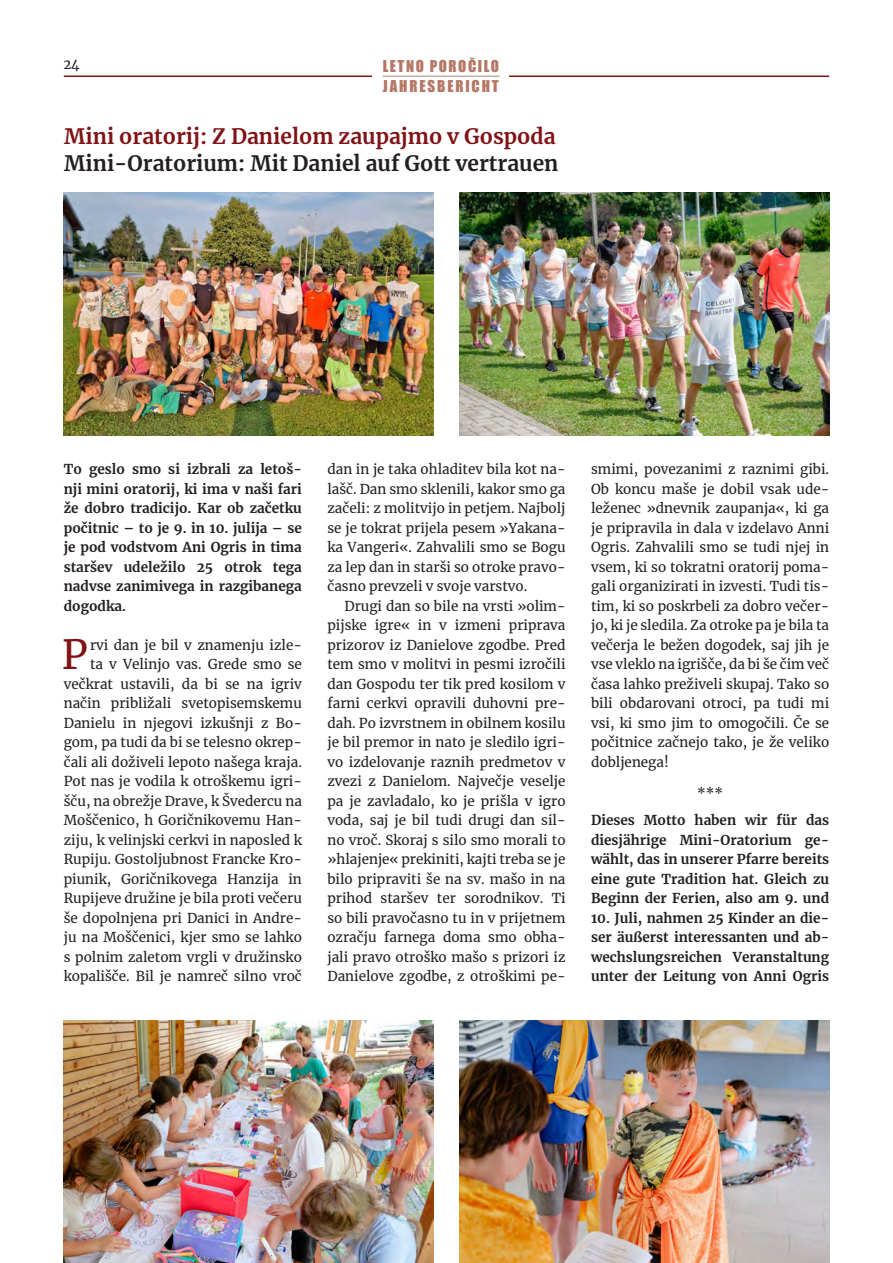
<style>
.page{position:relative;width:893px;height:1263px;background:#fff}
.page>*{position:absolute;margin:0;border:0;box-sizing:border-box;transform-origin:0 0}
._0-DropCap-Red{font:39.75px "Merriweather";color:#7f1316}
._0-Title{font:700 21px "Merriweather";color:#231f20}
._0-Title-2{font:700 21px "Merriweather";color:#7f1316}
.t1{font:15px/19.5px "Impact";letter-spacing:.125em;color:#b47866}
._0-BodyText-SL{font:13.5px/19.5px "Merriweather";color:#231f20;text-align:justify}
._0-DropCap-Red-2{font:13.5px/19.5px "Merriweather";color:#231f20;text-align:right}
._0-IntroText-DE{font:700 13.5px/19.5px "Merriweather";color:#231f20;text-align:justify}
._0-IntroText-SL{font:700 13.5px/19.5px "Merriweather";color:#231f20;text-align:justify}
._0-Divider{font:13.5px "Merriweather";color:#231f20}
</style>
<div class="page">
<hr style="left:64px;top:76px;width:765px;height:1px;background:#7f1316">
<div style="left:373px;top:56px;width:136px;height:41px;background:#fff"></div>
<hr style="left:382px;top:76px;width:118px;height:1px;background:#bbb3a0">
<img style="left:459px;top:1020px;width:370px;height:243px">
<img style="left:64px;top:1020px;width:370px;height:243px">
<img style="left:64px;top:192px;width:370px;height:243px">
<img style="left:459px;top:192px;width:370px;height:243px">
<p class="_0-BodyText-SL" style="left:63px;top:54px;width:18px">24</p>
<p class="t1" style="left:383px;top:56px;width:118px">LETNO POROČILO<br>JAHRESBERICHT</p>
<p class="_0-Title-2" style="left:64px;top:122px;width:493px">Mini oratorij: Z Danielom zaupajmo v Gospoda</p>
<p class="_0-Title" style="left:64px;top:149px;width:496px">Mini-Oratorium: Mit Daniel auf Gott vertrauen</p>
<p class="_0-IntroText-SL" style="left:64px;top:459px;width:240px">To geslo smo si izbrali za letoš&shy;nji mini oratorij, ki ima v naši fari že dobro tradicijo. Kar ob začetku počitnic – to je 9. in 10. julija – se je pod vodstvom Ani Ogris in tima staršev udeležilo 25 otrok tega nadvse zanimivega in razgibanega dogodka.</p>
<p class="_0-DropCap-Red" style="left:62px;top:627px;width:27px">P</p>
<p class="_0-DropCap-Red-2" style="left:64px;top:635px;width:240px">rvi dan je bil v znamenju izle-<br>ta v Velinjo vas. Grede smo se večkrat ustavili, da bi se na igriv način približali svetopisemskemu Danielu in njegovi izkušnji z Bo&shy;gom, pa tudi da bi se telesno okrep&shy;čali ali doživeli lepoto našega kraja.<br>Pot nas je vodila k otroškemu igri&shy;šču, na obrežje Drave, k Švedercu na Moščenico, h Goričnikovemu Han&shy;ziju, k velinjski cerkvi in naposled k Rupiju. Gostoljubnost Francke Kro&shy;piunik, Goričnikovega Hanzija in Rupijeve družine je bila proti večeru še dopolnjena pri Danici in Andre&shy;ju na Moščenici, kjer smo se lahko s polnim zaletom vrgli v družinsko kopališče. Bil je namreč silno vroč</p>
<p class="_0-DropCap-Red-2" style="left:327px;top:459px;width:240px;text-align:justify">dan in je taka ohladitev bila kot na&shy;lašč. Dan smo sklenili, kakor smo ga začeli: z molitvijo in petjem. Najbolj se je tokrat prijela pesem »Yakana&shy;ka Vangeri«. Zahvalili smo se Bogu za lep dan in starši so otroke pravo&shy;časno prevzeli v svoje varstvo.</p>
<p class="_0-BodyText-SL" style="left:327px;top:596px;width:240px;text-indent:17px">Drugi dan so bile na vrsti »olim&shy;pijske igre« in v izmeni priprava prizorov iz Danielove zgodbe. Pred tem smo v molitvi in pesmi izročili dan Gospodu ter tik pred kosilom v farni cerkvi opravili duhovni pre&shy;dah. Po izvrstnem in obilnem kosilu je bil premor in nato je sledilo igri&shy;vo izdelovanje raznih predmetov v zvezi z Danielom. Največje veselje pa je zavladalo, ko je prišla v igro voda, saj je bil tudi drugi dan sil&shy;no vroč. Skoraj s silo smo morali to »hlajenje« prekiniti, kajti treba se je bilo pripraviti še na sv. mašo in na prihod staršev ter sorodnikov. Ti so bili pravočasno tu in v prijetnem ozračju farnega doma smo obha&shy;jali pravo otroško mašo s prizori iz Danielove zgodbe, z otroškimi pe-</p>
<p class="_0-BodyText-SL" style="left:591px;top:459px;width:240px">smimi, povezanimi z raznimi gibi.<br>Ob koncu maše je dobil vsak ude&shy;leženec »dnevnik zaupanja«, ki ga je pripravila in dala v izdelavo Anni Ogris. Zahvalili smo se tudi njej in vsem, ki so tokratni oratorij poma&shy;gali organizirati in izvesti. Tudi tis&shy;tim, ki so poskrbeli za dobro večer&shy;jo, ki je sledila. Za otroke pa je bila ta večerja le bežen dogodek, saj jih je vse vleklo na igrišče, da bi še čim več časa lahko preživeli skupaj. Tako so bili obdarovani otroci, pa tudi mi vsi, ki smo jim to omogočili. Če se počitnice začnejo tako, je že veliko dobljenega!</p>
<p class="_0-Divider" style="left:697px;top:783px;width:28px">***</p>
<p class="_0-IntroText-DE" style="left:591px;top:810px;width:240px">Dieses Motto haben wir für das diesjährige Mini-Oratorium ge&shy;wählt, das in unserer Pfarre bereits eine gute Tradition hat. Gleich zu Beginn der Ferien, also am 9. und</p>
<p class="_0-IntroText-DE" style="left:591px;top:907px;width:240px">10. Juli, nahmen 25 Kinder an die&shy;ser äußerst interessanten und ab&shy;wechslungsreichen Veranstaltung unter der Leitung von Anni Ogris</p>
</div>
